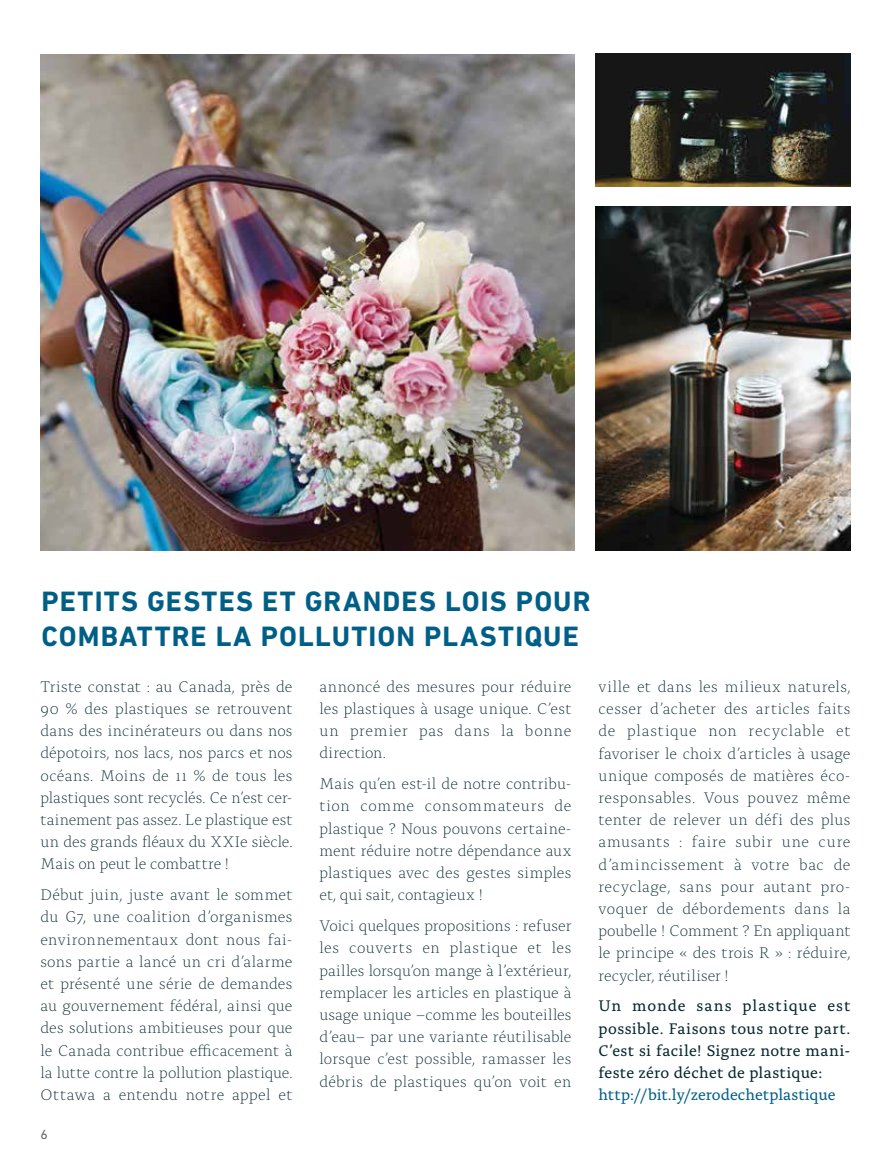
<style>
.page{position:relative;width:891px;height:1161px;background:#fff}
.page>*{position:absolute;margin:0;border:0;box-sizing:border-box;transform-origin:0 0}
.t1{font:700 28.5px/34.5px "DIN Next LT Pro";letter-spacing:.04em;color:#005f87}
.t2{font:300 16.2px/22.2px "Alda OTCEV";letter-spacing:.01em;color:#05272d;text-align:justify}
.t3{font:16.2px/22.2px "Alda OTCEV";letter-spacing:.02em;color:#05272d;text-align:justify}
.t4{font:16.2px "Alda OTCEV";color:#005f87}
.t5{font:13.5px "DIN Next LT Pro";color:#616a6f}
</style>
<div class="page">
<img style="left:595px;top:54px;width:255px;height:132px">
<img style="left:40px;top:54px;width:535px;height:497px">
<img style="left:595px;top:206px;width:255px;height:345px">
<h1 class="t1" style="left:41px;top:584px;width:551px">PETITS GESTES ET GRANDES LOIS POUR<br>COMBATTRE LA POLLUTION PLASTIQUE</h1>
<p class="t2" style="left:40px;top:674px;width:254px">Triste constat : au Canada, près de 90 % des plastiques se retrouvent dans des incinérateurs ou dans nos dépotoirs, nos lacs, nos parcs et nos océans. Moins de 11 % de tous les plastiques sont recyclés. Ce n’est cer&shy;tainement pas assez. Le plastique est un des grands fléaux du XXIe siècle.<br>Mais on peut le combattre !</p>
<p class="t2" style="left:40px;top:882px;width:254px">Début juin, juste avant le sommet du G7, une coalition d’organismes environnementaux dont nous fai&shy;sons partie a lancé un cri d’alarme et présenté une série de demandes au gouvernement fédéral, ainsi que des solutions ambitieuses pour que le Canada contribue efficacement à la lutte contre la pollution plastique.<br>Ottawa a entendu notre appel et</p>
<p class="t5" style="left:40px;top:1127px;width:9px">6</p>
<p class="t2" style="left:319px;top:674px;width:254px">annoncé des mesures pour réduire les plastiques à usage unique. C’est un premier pas dans la bonne direction.</p>
<p class="t2" style="left:319px;top:772px;width:254px">Mais qu’en est-il de notre contribu&shy;tion comme consommateurs de plastique ? Nous pouvons certaine&shy;ment réduire notre dépendance aux plastiques avec des gestes simples et, qui sait, contagieux !</p>
<p class="t2" style="left:319px;top:913px;width:254px">Voici quelques propositions : refuser les couverts en plastique et les pailles lorsqu’on mange à l’extérieur, remplacer les articles en plastique à usage unique –comme les bouteilles d’eau– par une variante réutilisable lorsque c’est possible, ramasser les débris de plastiques qu’on voit en</p>
<p class="t2" style="left:598px;top:674px;width:254px">ville et dans les milieux naturels, cesser d’acheter des articles faits de plastique non recyclable et favoriser le choix d’articles à usage unique composés de matières éco&shy;responsables. Vous pouvez même tenter de relever un défi des plus amusants : faire subir une cure d’amincissement à votre bac de recyclage, sans pour autant pro&shy;voquer de débordements dans la poubelle ! Comment ? En appliquant le principe « des trois R » : réduire, recycler, réutiliser !</p>
<p class="t3" style="left:598px;top:994px;width:254px">Un monde sans plastique est possible. Faisons tous notre part.<br>C’est si facile! Signez notre mani&shy;feste zéro déchet de plastique:</p>
<p class="t4" style="left:598px;top:1083px;width:238px">http://bit.ly/zerodechetplastique</p>
</div>
